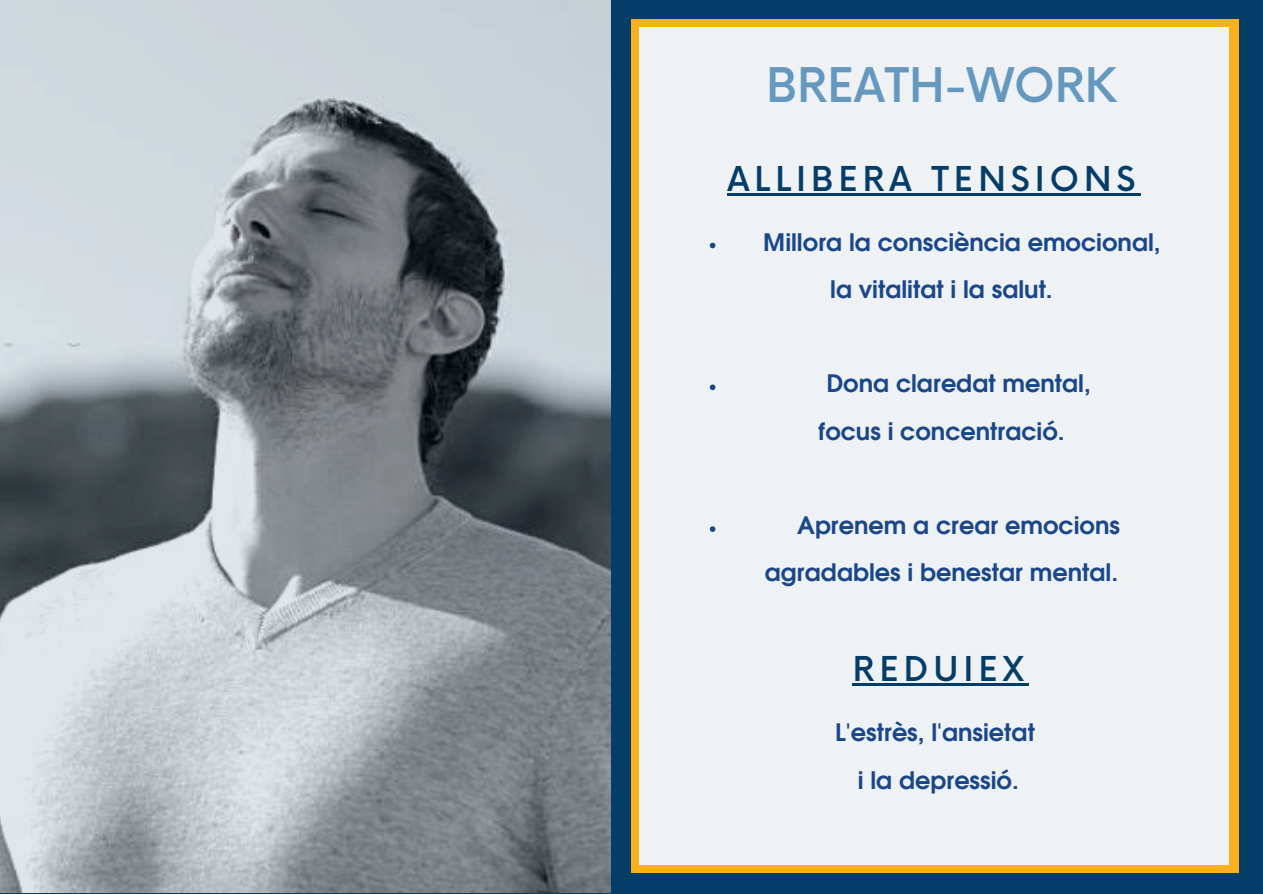
<style>
.page{position:relative;width:1263px;height:894px;background:#fff}
.page>*{position:absolute;margin:0;border:0;box-sizing:border-box;transform-origin:0 0}
.t1{font:500 46.5px "Now";color:#6498bf}
.t2{font:500 33.3px "Now";letter-spacing:.15em;color:#033d68}
.t3{font:700 24.15px "Evolventa";color:#1a4789}
</style>
<div class="page">
<div style="left:0;top:0;width:1263px;height:893px;background:#033d68"></div>
<div style="left:631px;top:20px;width:607px;height:852px;background:#faaf1d"></div>
<div style="left:640px;top:27px;width:589px;height:837px;background:#eff2f4"></div>
<img style="left:0;top:0;width:610px;height:892px">
<svg style="left:710px;top:243px;width:5px;height:5px"></svg>
<svg style="left:710px;top:384px;width:5px;height:6px"></svg>
<svg style="left:710px;top:526px;width:5px;height:5px"></svg>
<hr style="left:727px;top:193px;width:413px;height:2px;background:#033d68">
<hr style="left:853px;top:683px;width:176px;height:2px;background:#033d68">
<p class="t1" style="left:766px;top:60px;width:352px">BREATH-WORK</p>
<p class="t2" style="left:727px;top:161px;width:410px">ALLIBERA TENSIONS</p>
<p class="t3" style="left:763px;top:231px;width:399px">Millora la consciència emocional,</p>
<p class="t3" style="left:830px;top:278px;width:224px">la vitalitat i la salut.</p>
<p class="t3" style="left:826px;top:373px;width:266px">Dona claredat mental,</p>
<p class="t3" style="left:818px;top:420px;width:248px">focus i concentració.</p>
<p class="t3" style="left:797px;top:514px;width:324px">Aprenem a crear emocions</p>
<p class="t3" style="left:765px;top:562px;width:355px">agradables i benestar mental.</p>
<p class="t2" style="left:853px;top:650px;width:173px">REDUIEX</p>
<p class="t3" style="left:835px;top:722px;width:201px">L'estrès, l'ansietat</p>
<p class="t3" style="left:858px;top:769px;width:162px">i la depressió.</p>
</div>
